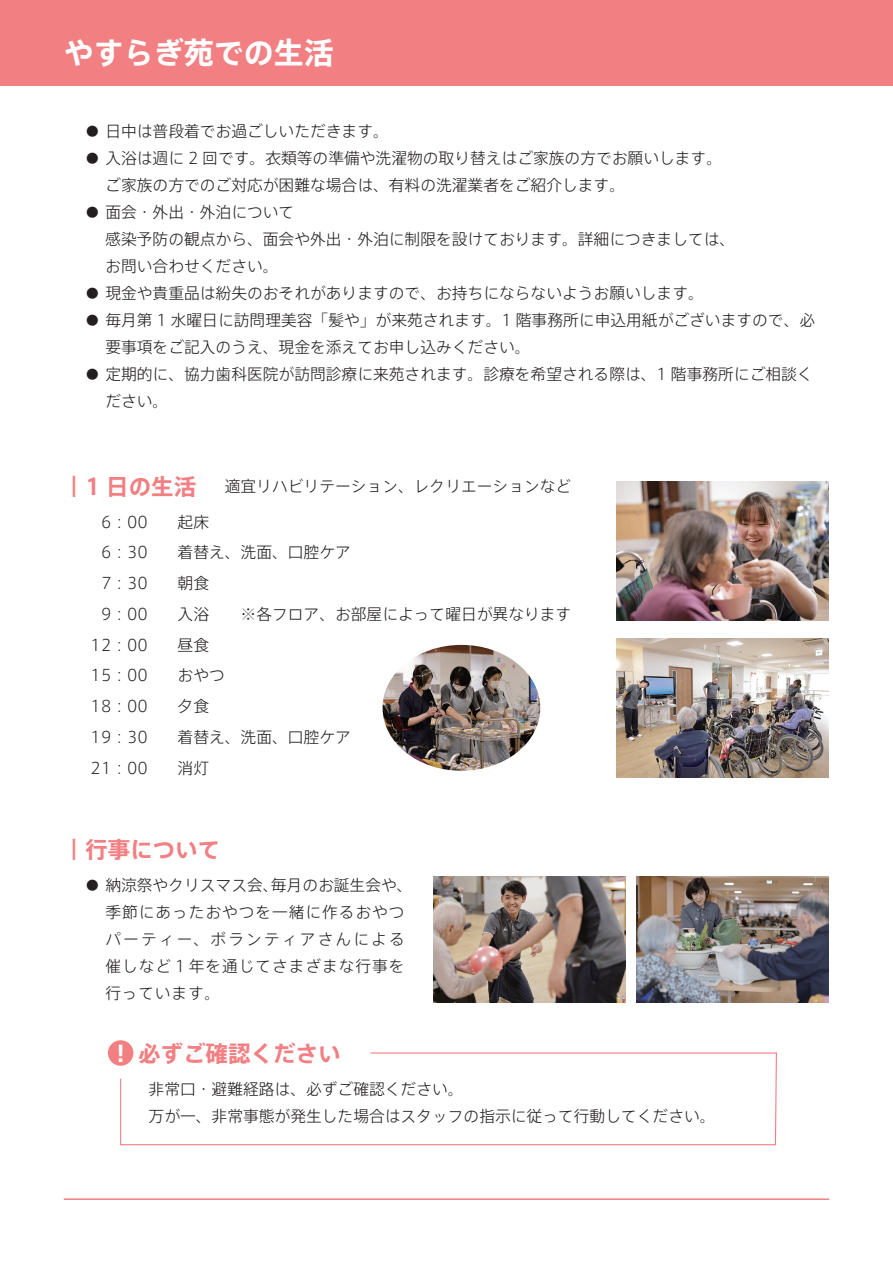
<style>
.page{position:relative;width:893px;height:1263px;background:#fff}
.page>*{position:absolute;margin:0;border:0;box-sizing:border-box;transform-origin:0 0}
.t1{font:700 30px "Axis Std";color:#fff}
.t2{font:700 22.5px "Axis Std";color:#f27f82}
.t3{font:300 15.75px/27px "Axis Std";color:#231f20}
.t4{font:300 15.75px/27px "Axis Std";letter-spacing:.06em;color:#231f20}
.s1{font-size:12.6px}
.s2{color:#fff}
</style>
<div class="page">
<div style="left:0;top:0;width:893px;height:85px;background:#f27f82"></div>
<div style="left:108px;top:1040px;width:25px;height:26px;background:#f27f82;border-radius:50%"></div>
<svg style="left:120px;top:1052px;width:657px;height:94px"></svg>
<img style="left:616px;top:482px;width:212px;height:139px">
<img style="left:616px;top:638px;width:212px;height:139px">
<hr style="left:64px;top:1198px;width:765px;height:2px;background:#f27f82">
<img style="left:636px;top:877px;width:192px;height:126px">
<img style="left:433px;top:877px;width:192px;height:126px">
<img style="left:383px;top:645px;width:157px;height:126px">
<h1 class="t1" style="left:64px;top:30px;width:271px">やすらぎ苑での生活</h1>
<p class="t3" style="left:86px;top:117px;width:304px"><span class="s1">●</span> 日中は普段着でお過ごしいただきます。</p>
<p class="t3" style="left:105px;top:144px;width:618px;text-indent:-19px"><span class="s1">●</span> 入浴は週に 2 回です。衣類等の準備や洗濯物の取り替えはご家族の方でお願いします。ご家族の方でのご対応が困難な場合は、有料の洗濯業者をご紹介します。</p>
<p class="t3" style="left:105px;top:198px;width:631px;text-indent:-19px"><span class="s1">●</span> 面会・外出・外泊について<br>感染予防の観点から、面会や外出・外泊に制限を設けております。詳細につきましては、お問い合わせください。</p>
<p class="t3" style="left:86px;top:279px;width:619px"><span class="s1">●</span> 現金や貴重品は紛失のおそれがありますので、お持ちにならないようお願いします。</p>
<p class="t3" style="left:105px;top:306px;width:711px;text-indent:-19px"><span class="s1">●</span> 毎月第 1 水曜日に訪問理美容「髪や」が来苑されます。1 階事務所に申込用紙がございますので、必要事項をご記入のうえ、現金を添えてお申し込みください。</p>
<p class="t3" style="left:105px;top:360px;width:709px;text-indent:-19px"><span class="s1">●</span> 定期的に、協力歯科医院が訪問診療に来苑されます。診療を希望される際は、1 階事務所にご相談ください。</p>
<h2 class="t2" style="left:63px;top:469px;width:135px">｜1 日の生活</h2>
<p class="t3" style="left:225px;top:472px;width:348px">適宜リハビリテーション、レクリエーションなど</p>
<p class="t3" style="left:101px;top:507px;width:48px">6：00</p>
<p class="t3" style="left:178px;top:507px;width:33px">起床</p>
<p class="t3" style="left:101px;top:538px;width:48px">6：30</p>
<p class="t3" style="left:178px;top:538px;width:175px">着替え、洗面、口腔ケア</p>
<p class="t3" style="left:101px;top:569px;width:48px">7：30</p>
<p class="t3" style="left:178px;top:569px;width:33px">朝食</p>
<p class="t3" style="left:101px;top:599px;width:48px">9：00</p>
<p class="t3" style="left:178px;top:599px;width:395px">入浴　　※各フロア、お部屋によって曜日が異なります</p>
<p class="t3" style="left:91px;top:630px;width:59px">12：00</p>
<p class="t3" style="left:178px;top:630px;width:33px">昼食</p>
<p class="t3" style="left:91px;top:661px;width:59px">15：00</p>
<p class="t3" style="left:178px;top:661px;width:49px">おやつ</p>
<p class="t3" style="left:91px;top:692px;width:59px">18：00</p>
<p class="t3" style="left:178px;top:692px;width:33px">夕食</p>
<p class="t3" style="left:91px;top:722px;width:59px">19：30</p>
<p class="t3" style="left:178px;top:722px;width:175px">着替え、洗面、口腔ケア</p>
<p class="t3" style="left:91px;top:753px;width:59px">21：00</p>
<p class="t3" style="left:178px;top:753px;width:33px">消灯</p>
<h2 class="t2" style="left:63px;top:832px;width:159px">｜行事について</h2>
<p class="t4" style="left:105px;top:871px;width:309px;text-indent:-19px"><span class="s1">●</span> 納涼祭やクリスマス会、毎月のお誕生会や、季節にあったおやつを一緒に作るおやつパーティー、ボランティアさんによる催しなど１年を通じてさまざまな行事を行っています。</p>
<h2 class="t2" style="left:109px;top:1036px;width:233px"><span class="s2">！</span> 必ずご確認ください</h2>
<p class="t3" style="left:149px;top:1075px;width:568px">非常口・避難経路は、必ずご確認ください。<br>万が一、非常事態が発生した場合はスタッフの指示に従って行動してください。</p>
</div>
